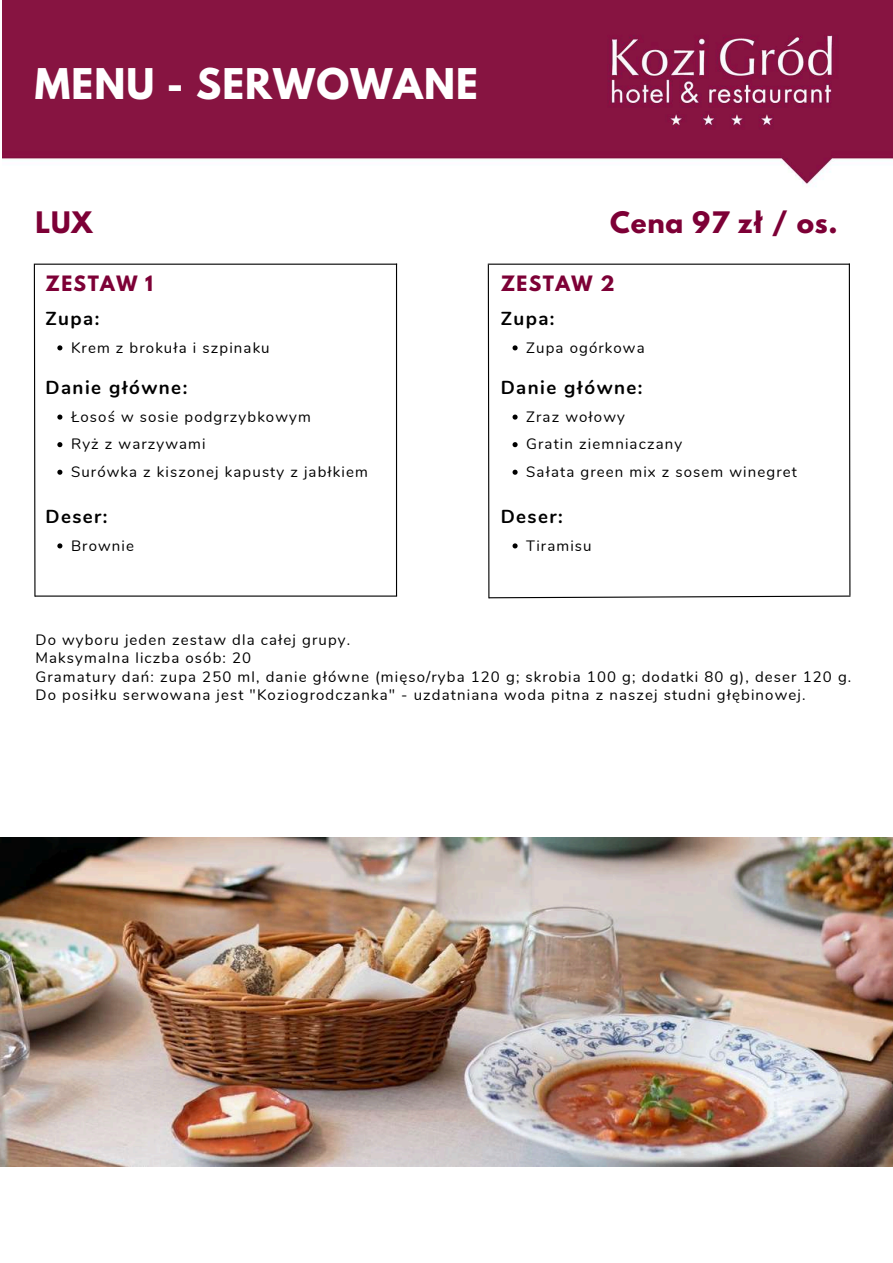
<style>
.page{position:relative;width:893px;height:1263px;background:#fff}
.page>*{position:absolute;margin:0;border:0;box-sizing:border-box;transform-origin:0 0}
.t1{font:700 37.5px "League Spartan";letter-spacing:.03em;color:#fff}
.t2{font:700 26.25px "League Spartan";letter-spacing:.03em;color:#7d0036}
.t3{font:700 18.75px "Nunito";letter-spacing:.075em;color:#000}
.t4{font:700 18.75px "League Spartan";letter-spacing:.075em;color:#7d0036}
.t5{font:15px/27.6px "Nunito";letter-spacing:.075em;color:#000}
</style>
<div class="page">
<img style="left:2px;top:0;width:891px;height:187px">
<hr style="left:396px;top:264px;width:1px;height:332px;background:#000">
<hr style="left:35px;top:595px;width:362px;height:2px;background:#000">
<svg style="left:33px;top:263px;width:3px;height:334px"></svg>
<hr style="left:35px;top:264px;width:362px;height:1px;background:#000">
<img style="left:0;top:838px;width:893px;height:328px">
<svg style="left:57px;top:345px;width:5px;height:5px"></svg>
<svg style="left:57px;top:415px;width:5px;height:5px"></svg>
<svg style="left:57px;top:442px;width:5px;height:5px"></svg>
<svg style="left:57px;top:470px;width:5px;height:5px"></svg>
<svg style="left:57px;top:543px;width:5px;height:5px"></svg>
<svg style="left:487px;top:263px;width:364px;height:336px"></svg>
<h1 class="t1" style="left:35px;top:65px;width:444px">MENU - SERWOWANE</h1>
<h2 class="t2" style="left:36px;top:209px;width:58px">LUX</h2>
<h2 class="t2" style="left:610px;top:209px;width:229px">Cena 97 zł / os.</h2>
<p class="t4" style="left:46px;top:274px;width:109px">ZESTAW 1</p>
<p class="t3" style="left:46px;top:306px;width:55px">Zupa:</p>
<p class="t5" style="left:71px;top:334px;width:200px">Krem z brokuła i szpinaku</p>
<p class="t3" style="left:46px;top:375px;width:143px">Danie główne:</p>
<p class="t5" style="left:71px;top:403px;width:298px">Łosoś w sosie podgrzybkowym<br>Ryż z warzywami<br>Surówka z kiszonej kapusty z jabłkiem</p>
<p class="t3" style="left:46px;top:504px;width:63px">Deser:</p>
<p class="t5" style="left:71px;top:532px;width:64px">Brownie</p>
<p class="t4" style="left:501px;top:274px;width:115px">ZESTAW 2</p>
<p class="t3" style="left:501px;top:306px;width:55px">Zupa:</p>
<p class="t5" style="left:526px;top:334px;width:120px">Zupa ogórkowa</p>
<p class="t3" style="left:501px;top:375px;width:143px">Danie główne:</p>
<p class="t5" style="left:526px;top:403px;width:272px">Zraz wołowy<br>Gratin ziemniaczany<br>Sałata green mix z sosem winegret</p>
<p class="t3" style="left:501px;top:504px;width:63px">Deser:</p>
<p class="t5" style="left:526px;top:532px;width:67px">Tiramisu</p>
<p class="t5" style="left:36px;top:630px;width:817px;line-height:18.6px">Do wyboru jeden zestaw dla całej grupy.<br>Maksymalna liczba osób: 20<br>Gramatury dań: zupa 250 ml, danie główne (mięso/ryba 120 g; skrobia 100 g; dodatki 80 g), deser 120 g.<br>Do posiłku serwowana jest "Koziogrodczanka" - uzdatniana woda pitna z naszej studni głębinowej.</p>
</div>
